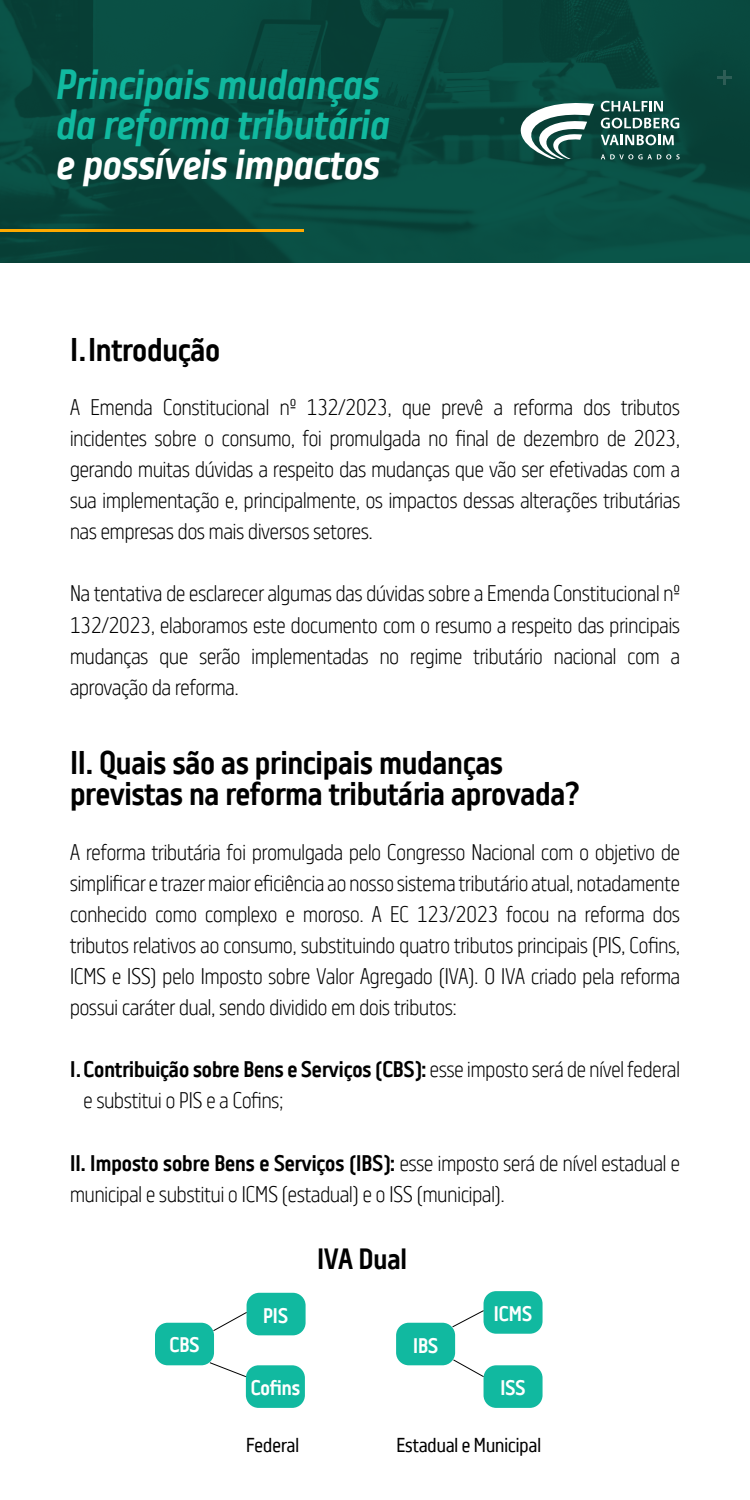
<style>
.page{position:relative;width:750px;height:1500px;background:#fff}
.page>*{position:absolute;margin:0;border:0;box-sizing:border-box;transform-origin:0 0}
.t1{font:italic 700 42.15px/40px "Centima";letter-spacing:-.03em;color:#11b9a0}
.t2{font:italic 700 42.15px "Centima";letter-spacing:-.03em;color:#fff}
.t3{font:700 32.78px/31px "Centima";letter-spacing:-.03em;color:#000}
.t4{font:700 29.25px "Centima";letter-spacing:-.03em;color:#000}
.t5{font:300 22.5px/31px "Centima";letter-spacing:-.03em;color:#000;text-align:justify}
.t6{font:700 21px "Centima";letter-spacing:-.03em;color:#fff}
.t7{font:20.1px "Centima";letter-spacing:-.03em;color:#000}
.s1{font-weight:700}
</style>
<div class="page">
<div style="left:0;top:0;width:750px;height:263px;background:linear-gradient(to right,#08463c,#094b41)"></div>
<hr style="left:0;top:229px;width:304px;height:3px;background:#fa0">
<svg style="left:717px;top:70px;width:14px;height:14px"></svg>
<svg style="left:601px;top:101px;width:62px;height:11px"></svg>
<svg style="left:601px;top:118px;width:78px;height:10px"></svg>
<svg style="left:601px;top:135px;width:73px;height:10px"></svg>
<svg style="left:601px;top:154px;width:79px;height:5px"></svg>
<svg style="left:492px;top:96px;width:102px;height:63px"></svg>
<div style="left:155px;top:1323px;width:59px;height:42px;background:#11b9a0;border-radius:13px"></div>
<div style="left:247px;top:1293px;width:59px;height:42px;background:#11b9a0;border-radius:13px"></div>
<div style="left:246px;top:1365px;width:59px;height:43px;background:#11b9a0;border-radius:13px"></div>
<svg style="left:212px;top:1311px;width:36px;height:21px"></svg>
<svg style="left:209px;top:1362px;width:38px;height:16px"></svg>
<div style="left:396px;top:1323px;width:59px;height:42px;background:#11b9a0;border-radius:13px"></div>
<div style="left:484px;top:1291px;width:59px;height:43px;background:#11b9a0;border-radius:13px"></div>
<div style="left:484px;top:1365px;width:59px;height:43px;background:#11b9a0;border-radius:13px"></div>
<svg style="left:452px;top:1310px;width:33px;height:18px"></svg>
<svg style="left:452px;top:1359px;width:33px;height:19px"></svg>
<h1 class="t1" style="left:55px;top:66px;width:336px">Principais mudanças da reforma tributária</h1>
<h1 class="t2" style="left:55px;top:140px;width:326px">e possíveis impactos</h1>
<h2 class="t3" style="left:70px;top:335px;width:153px">I.Introdução</h2>
<p class="t5" style="left:70px;top:392px;width:612px">A Emenda Constitucional nº 132/2023, que prevê a reforma dos tributos incidentes sobre o consumo, foi promulgada no final de dezembro de 2023, gerando muitas dúvidas a respeito das mudanças que vão ser efetivadas com a sua implementação e, principalmente, os impactos dessas alterações tributárias nas empresas dos mais diversos setores.</p>
<p class="t5" style="left:70px;top:579px;width:612px">Na tentativa de esclarecer algumas das dúvidas sobre a Emenda Constitucional nº 132/2023, elaboramos este documento com o resumo a respeito das principais mudanças que serão implementadas no regime tributário nacional com a aprovação da reforma.</p>
<h2 class="t3" style="left:70px;top:748px;width:512px">II. Quais são as principais mudanças previstas na reforma tributária aprovada?</h2>
<p class="t5" style="left:70px;top:837px;width:612px">A reforma tributária foi promulgada pelo Congresso Nacional com o objetivo de simplificar e trazer maior eficiência ao nosso sistema tributário atual, notadamente conhecido como complexo e moroso. A EC 123/2023 focou na reforma dos tributos relativos ao consumo, substituindo quatro tributos principais (PIS, Cofins, ICMS e ISS) pelo Imposto sobre Valor Agregado (IVA). O IVA criado pela reforma possui caráter dual, sendo dividido em dois tributos:</p>
<p class="t5" style="left:83px;top:1054px;width:599px;text-indent:-14px"><span class="s1">I.Contribuição sobre Bens e Serviços (CBS):</span> esse imposto será de nível federal e substitui o PIS e a Cofins;</p>
<p class="t5" style="left:70px;top:1148px;width:612px"><span class="s1">II. Imposto sobre Bens e Serviços (IBS):</span> esse imposto será de nível estadual e municipal e substitui o ICMS (estadual) e o ISS (municipal).</p>
<p class="t6" style="left:169px;top:1333px;width:32px">CBS</p>
<p class="t6" style="left:263px;top:1303px;width:27px">PIS</p>
<p class="t6" style="left:250px;top:1376px;width:52px">Cofins</p>
<h3 class="t4" style="left:317px;top:1242px;width:92px">IVA Dual</h3>
<p class="t6" style="left:413px;top:1333px;width:27px">IBS</p>
<p class="t6" style="left:494px;top:1301px;width:40px">ICMS</p>
<p class="t6" style="left:500px;top:1376px;width:27px">ISS</p>
<p class="t7" style="left:246px;top:1433px;width:55px">Federal</p>
<p class="t7" style="left:396px;top:1433px;width:147px">Estadual e Municipal</p>
</div>
